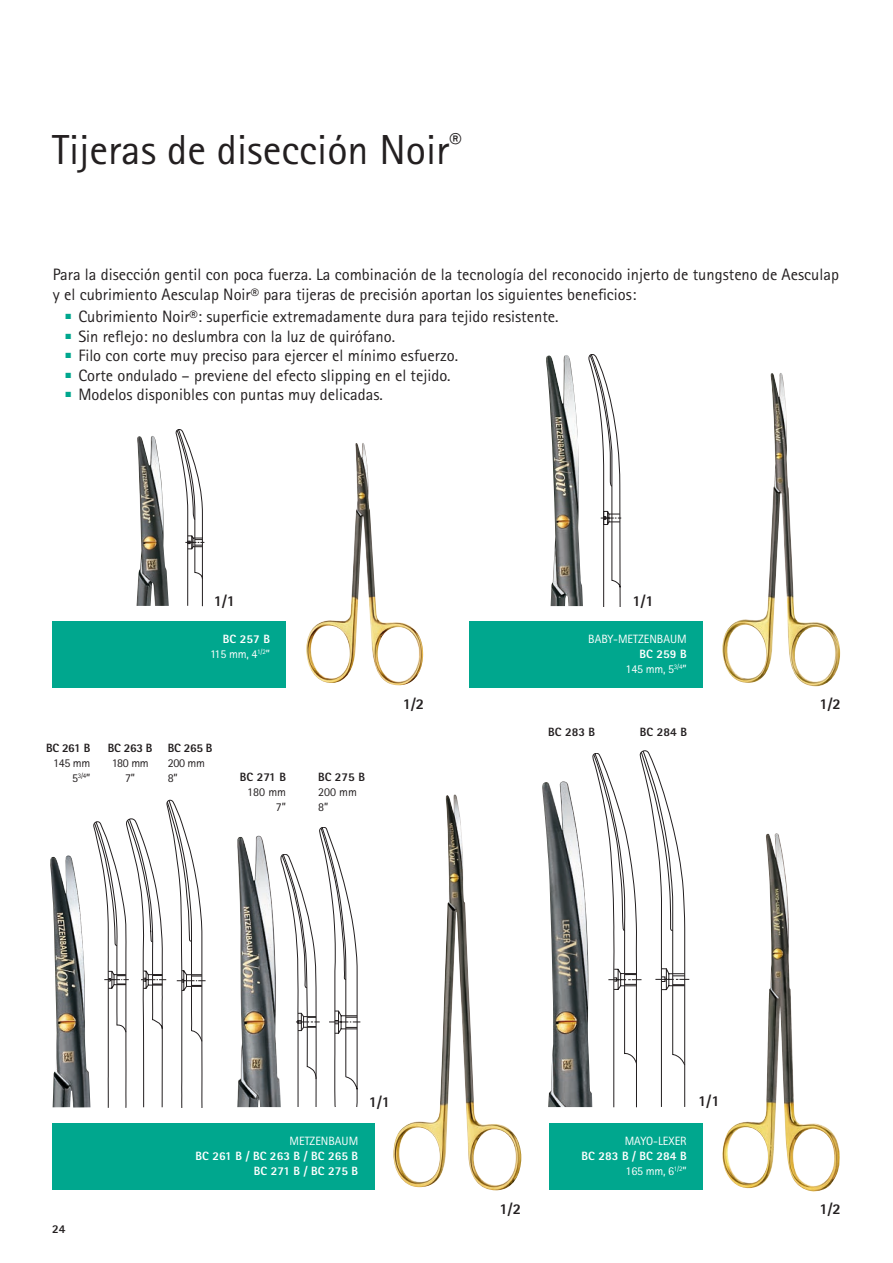
<style>
.page{position:relative;width:893px;height:1263px;background:#fff}
.page>*{position:absolute;margin:0;border:0;box-sizing:border-box;transform-origin:0 0}
.t1{font:42px "Rotis Sans Serif Pro";color:#231f20}
.t2{font:16.5px/19.5px "Rotis Sans Serif Pro";color:#231f20}
.t3{font:800 15px "Rotis Sans Serif Pro";color:#231f20}
.t4{font:12px/15px "Rotis Sans Serif Pro";color:#fff;text-align:right}
.t5{font:800 12px/15px "Rotis Sans Serif Pro";color:#fff;text-align:right}
.t6{font:800 12px "Rotis Sans Serif Pro";color:#231f20}
.t7{font:12px/15px "Rotis Sans Serif Pro";letter-spacing:-.03em;color:#231f20}
.t8{font:6.9px "Rotis Sans Serif Pro";color:#231f20}
.s1{font-size:12px}
.s2{font-weight:800}
.s3{font-weight:400}
</style>
<div class="page">
<img style="left:306px;top:443px;width:117px;height:242px">
<div style="left:52px;top:621px;width:234px;height:67px;background:#00a78e"></div>
<div style="left:469px;top:621px;width:234px;height:67px;background:#00a78e"></div>
<div style="left:52px;top:1123px;width:322px;height:67px;background:#00a78e"></div>
<div style="left:549px;top:1123px;width:154px;height:67px;background:#00a78e"></div>
<img style="left:722px;top:373px;width:118px;height:313px">
<img style="left:546px;top:355px;width:37px;height:251px">
<svg style="left:589px;top:354px;width:32px;height:252px"></svg>
<svg style="left:176px;top:429px;width:29px;height:177px"></svg>
<img style="left:136px;top:436px;width:33px;height:170px">
<img style="left:393px;top:794px;width:128px;height:396px">
<img style="left:50px;top:855px;width:40px;height:252px">
<img style="left:237px;top:836px;width:44px;height:271px">
<img style="left:722px;top:833px;width:118px;height:359px">
<img style="left:542px;top:781px;width:50px;height:326px">
<svg style="left:593px;top:750px;width:97px;height:357px"></svg>
<svg style="left:93px;top:800px;width:113px;height:308px"></svg>
<svg style="left:281px;top:827px;width:80px;height:280px"></svg>
<h1 class="t1" style="left:52px;top:125px;width:411px">Tijeras de disección Noir<sup>®</sup></h1>
<p class="t2" style="left:53px;top:265px;width:788px">Para la disección gentil con poca fuerza. La combinación de la tecnología del reconocido injerto de tungsteno de Aesculap y el cubrimiento Aesculap Noir® para tijeras de precisión aportan los siguientes beneficios:</p>
<p class="t2" style="left:66px;top:307px;width:494px"><sup>■</sup> Cubrimiento Noir®: superficie extremadamente dura para tejido resistente.</p>
<p class="t2" style="left:66px;top:327px;width:331px"><sup>■</sup> Sin reflejo: no deslumbra con la luz de quirófano.</p>
<p class="t2" style="left:66px;top:346px;width:394px"><sup>■</sup> Filo con corte muy preciso para ejercer el mínimo esfuerzo.</p>
<p class="t2" style="left:66px;top:366px;width:387px"><sup>■</sup> Corte ondulado – previene del efecto slipping en el tejido.</p>
<p class="t2" style="left:66px;top:385px;width:319px"><sup>■</sup> Modelos disponibles con puntas muy delicadas.</p>
<p class="t3" style="left:214px;top:591px;width:23px">1/1</p>
<p class="t3" style="left:632px;top:591px;width:23px">1/1</p>
<p class="t6" style="left:46px;top:740px;width:46px">BC 261 B</p>
<p class="t7" style="left:53px;top:755px;width:39px">145 mm</p>
<p class="t8" style="left:72px;top:772px;width:20px"><span class="s1">5</span>3/4<span class="s1">”</span></p>
<p class="t6" style="left:108px;top:740px;width:46px">BC 263 B</p>
<p class="t7" style="left:112px;top:755px;width:39px;text-align:center">180 mm<br>7”</p>
<p class="t4" style="left:210px;top:631px;width:61px"><span class="s2">BC 257 B<br></span>115 mm, 4<sup>1/2</sup>”</p>
<p class="t4" style="left:588px;top:631px;width:100px">BABY-METZENBAUM</p>
<p class="t4" style="left:626px;top:646px;width:63px"><span class="s2">BC 259 B<br></span>145 mm, 5<sup>3/4</sup>”</p>
<p class="t6" style="left:168px;top:740px;width:46px">BC 265 B</p>
<p class="t7" style="left:168px;top:755px;width:39px">200 mm<br>8”</p>
<p class="t6" style="left:240px;top:769px;width:48px">BC 271 B</p>
<p class="t7" style="left:247px;top:784px;width:40px;text-align:right">180 mm<br>7”</p>
<p class="t6" style="left:318px;top:769px;width:49px">BC 275 B</p>
<p class="t7" style="left:318px;top:784px;width:40px">200 mm<br>8”</p>
<p class="t3" style="left:403px;top:694px;width:23px">1/2</p>
<p class="t6" style="left:548px;top:724px;width:49px">BC 283 B</p>
<p class="t6" style="left:640px;top:724px;width:49px">BC 284 B</p>
<p class="t3" style="left:819px;top:694px;width:23px">1/2</p>
<p class="t6" style="left:52px;top:1221px;width:15px">24</p>
<p class="t4" style="left:290px;top:1134px;width:70px">METZENBAUM</p>
<p class="t5" style="left:195px;top:1148px;width:164px">BC 261 B / BC 263 B / BC 265 B<br>BC 271 B / BC 275 B</p>
<p class="t3" style="left:369px;top:1092px;width:23px">1/1</p>
<p class="t3" style="left:500px;top:1200px;width:23px">1/2</p>
<p class="t4" style="left:625px;top:1134px;width:64px">MAYO-LEXER</p>
<p class="t5" style="left:582px;top:1148px;width:107px">BC 283 B / BC 284 B<br><span class="s3">165 mm, 6</span><sup>1/2</sup><span class="s3">”</span></p>
<p class="t3" style="left:698px;top:1091px;width:23px">1/1</p>
<p class="t3" style="left:819px;top:1200px;width:23px">1/2</p>
</div>
